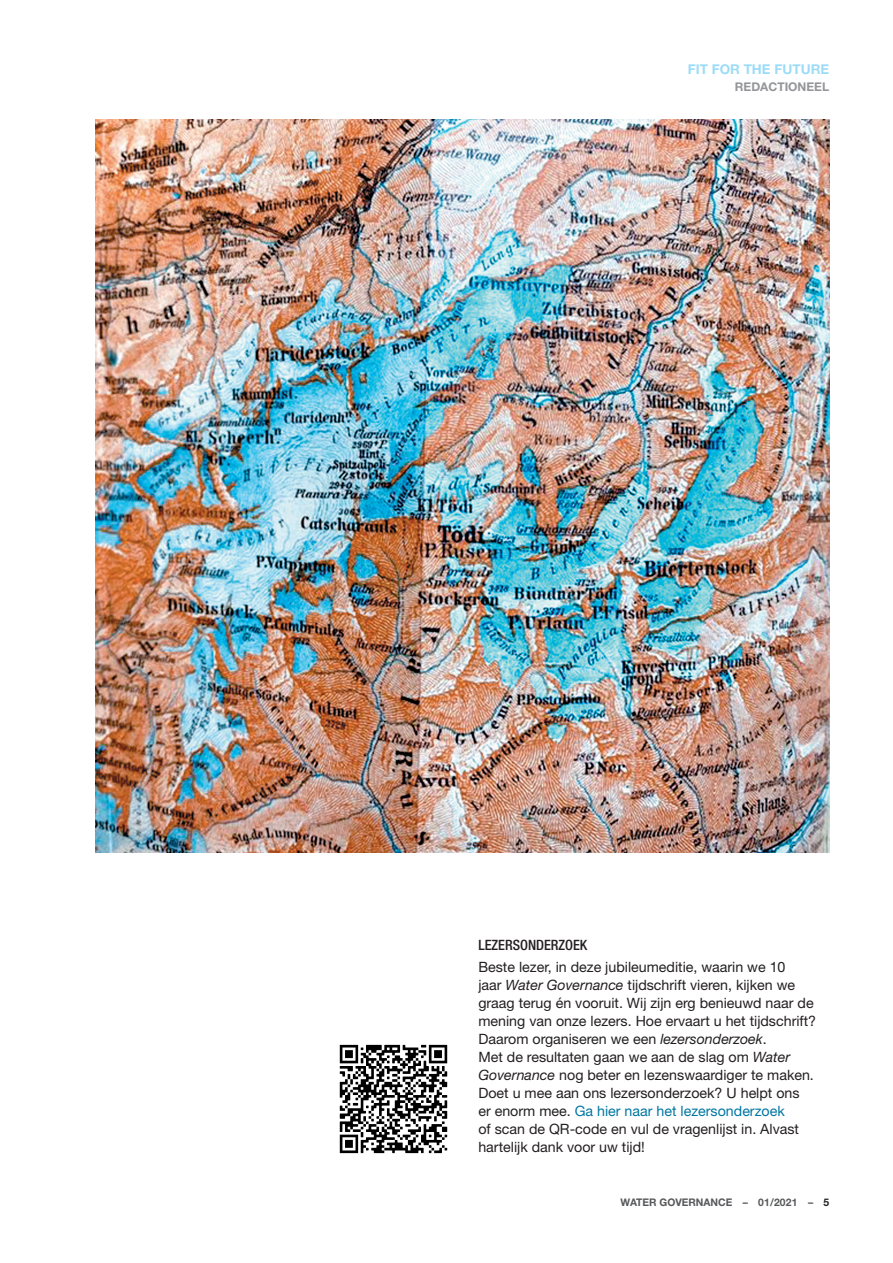
<style>
.page{position:relative;width:893px;height:1263px;background:#fff}
.page>*{position:absolute;margin:0;border:0;box-sizing:border-box;transform-origin:0 0}
.t1{font:14.25px/18px "Helvetica Neue";color:#231f20}
.t2{font:500 condensed 14.25px "Helvetica Neue";color:#231f20}
.t3{font:700 13.5px "Helvetica Neue";color:#9cdcf8}
.t4{font:700 12px "Helvetica Neue";color:#939598}
.t5{font:700 10.5px "Helvetica Neue";color:#57585a}
.s1{font-style:italic}
.s2{color:#0076a3}
.s3{color:#231f20}
</style>
<div class="page">
<img style="left:96px;top:119px;width:733px;height:734px">
<img style="left:339px;top:1044px;width:109px;height:110px">
<p class="t3" style="left:688px;top:61px;width:143px">FIT FOR THE FUTURE</p>
<p class="t4" style="left:735px;top:80px;width:96px">REDACTIONEEL</p>
<p class="t2" style="left:478px;top:936px;width:110px">LEZERSONDERZOEK</p>
<p class="t1" style="left:478px;top:958px;width:339px">Beste lezer, in deze jubileumeditie, waarin we 10<br>jaar <span class="s1">Water Governance</span> tijdschrift vieren, kijken we graag terug én vooruit. Wij zijn erg benieuwd naar de mening van onze lezers. Hoe ervaart u het tijdschrift?<br>Daarom organiseren we een <span class="s1">lezersonderzoek</span>.<br>Met de resultaten gaan we aan de slag om <span class="s1">Water Governance</span> nog beter en lezenswaardiger te maken.<br>Doet u mee aan ons lezersonderzoek? U helpt ons<br>er enorm mee. <span class="s2">Ga hier naar het lezersonderzoek<br></span>of scan de QR-code en vul de vragenlijst in. Alvast hartelijk dank voor uw tijd!</p>
<p class="t5" style="left:620px;top:1196px;width:210px">WATER GOVERNANCE – 01/2021 – <span class="s3">5</span></p>
</div>
